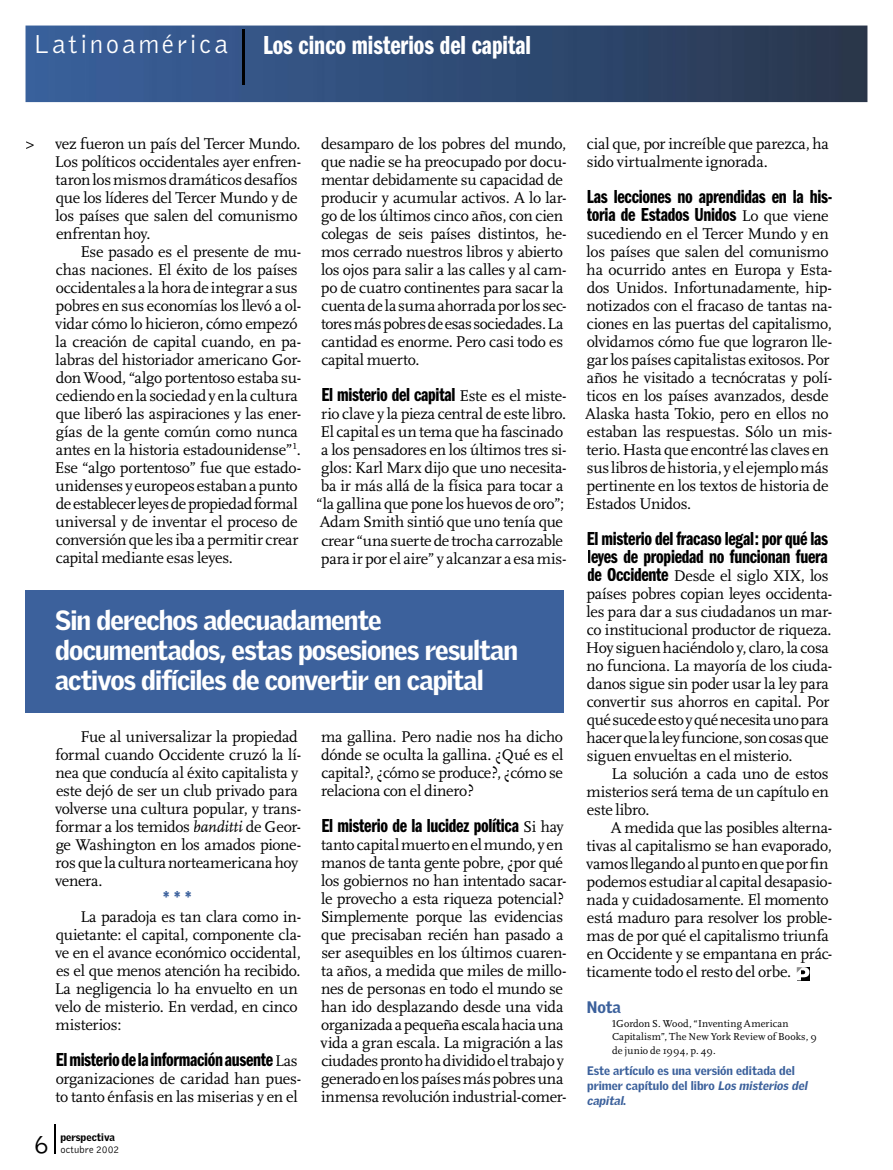
<style>
.page{position:relative;width:893px;height:1170px;background:#fff}
.page>*{position:absolute;margin:0;border:0;box-sizing:border-box;transform-origin:0 0}
.t1{font:900 27px/30px "Griffith Gothic";letter-spacing:-.03em;color:#fff}
.t2{font:27px "Franklin Gothic Demi Cmpr";color:#fff}
.t3{font:300 27px "Bell Gothic";letter-spacing:.1em;color:#fff}
.t4{font:300 27px "Bell Gothic";color:#000}
.t5{font:19.5px/18px "Franklin Gothic Demi Cmpr";letter-spacing:-.015em;color:#000}
.t6{font:19.5px "Franklin Gothic Demi Cmpr";color:#3c619c}
.t7{font:16.2px/18px "Scala";letter-spacing:-.015em;color:#000}
.t8{font:900 16.2px "Griffith Gothic";color:#3c619c}
.t9{font:16.2px "Scala LF";color:#000}
.t10{font:900 12px/15px "Griffith Gothic";color:#3c619c}
.t11{font:10.5px/13.5px "Scala";letter-spacing:.01em;color:#000}
.t12{font:900 10.5px "Griffith Gothic";color:#000}
.t13{font:300 10.5px "Bell Gothic";letter-spacing:.01em;color:#000}
.s1{font-family:"Scala";font-size:16.2px}
.s2{font-style:italic}
.s3{font-family:"Franklin Gothic Demi Cmpr";font-size:19.5px}
.s4{font-family:"Scala LF"}
</style>
<div class="page">
<img style="left:26px;top:26px;width:841px;height:76px">
<hr style="left:55px;top:1123px;width:1px;height:30px;background:#000">
<div style="left:26px;top:590px;width:538px;height:122px;background:#3c619c"></div>
<svg style="left:797px;top:967px;width:12px;height:13px"></svg>
<img style="left:243px;top:29px;width:1px;height:55px">
<h1 class="t3" style="left:33px;top:30px;width:196px">Latinoamérica</h1>
<h1 class="t2" style="left:263px;top:30px;width:270px">Los cinco misterios del capital</h1>
<p class="t9" style="left:26px;top:135px;width:10px">&gt;</p>
<p class="t7" style="left:55px;top:135px;width:248px">vez fueron un país del Tercer Mundo.<br>Los políticos occidentales ayer enfren&shy;taron los mismos dramáticos desafíos que los líderes del Tercer Mundo y de los países que salen del comunismo enfrentan hoy.</p>
<p class="t7" style="left:55px;top:243px;width:248px;text-indent:26px">Ese pasado es el presente de mu&shy;chas naciones. El éxito de los países occidentales a la hora de integrar a sus pobres en sus economías los llevó a ol&shy;vidar cómo lo hicieron, cómo empezó la creación de capital cuando, en pa&shy;labras del historiador americano Gor&shy;don Wood, “algo portentoso estaba su&shy;cediendo en la sociedad y en la cultura que liberó las aspiraciones y las ener&shy;gías de la gente común como nunca antes en la historia estadounidense”<sup>1</sup>.<br>Ese “algo portentoso” fue que estado&shy;unidenses y europeos estaban a punto de establecer leyes de propiedad formal universal y de inventar el proceso de conversión que les iba a permitir crear capital mediante esas leyes.</p>
<p class="t7" style="left:321px;top:135px;width:247px">desamparo de los pobres del mundo, que nadie se ha preocupado por docu&shy;mentar debidamente su capacidad de producir y acumular activos. A lo lar&shy;go de los últimos cinco años, con cien colegas de seis países distintos, he&shy;mos cerrado nuestros libros y abierto los ojos para salir a las calles y al cam&shy;po de cuatro continentes para sacar la cuenta de la suma ahorrada por los sec&shy;tores más pobres de esas sociedades. La cantidad es enorme. Pero casi todo es capital muerto.</p>
<p class="t5" style="left:321px;top:386px;width:247px">El misterio del capital <span class="s1">Este es el miste-</span></p>
<p class="t7" style="left:316px;top:405px;width:252px;text-align:center">rio clave y la pieza central de este libro.<br>El capital es un tema que ha fascinado a los pensadores en los últimos tres si&shy;glos: Karl Marx dijo que uno necesita&shy;ba ir más allá de la física para tocar a “la gallina que pone los huevos de oro”; Adam Smith sintió que uno tenía que crear “una suerte de trocha carrozable para ir por el aire” y alcanzar a esa mis-</p>
<h1 class="t1" style="left:55px;top:605px;width:464px">Sin derechos adecuadamente documentados, estas posesiones resultan activos difíciles de convertir en capital</h1>
<p class="t7" style="left:55px;top:728px;width:248px;text-indent:25px">Fue al universalizar la propiedad formal cuando Occidente cruzó la lí&shy;nea que conducía al éxito capitalista y este dejó de ser un club privado para volverse una cultura popular, y trans&shy;formar a los temidos <span class="s2">banditti</span> de Geor&shy;ge Washington en los amados pione&shy;ros que la cultura norteamericana hoy venera.</p>
<p class="t6" style="left:162px;top:886px;width:32px">* * *</p>
<p class="t7" style="left:55px;top:908px;width:248px;text-indent:26px">La paradoja es tan clara como in&shy;quietante: el capital, componente cla&shy;ve en el avance económico occidental, es el que menos atención ha recibido.<br>La negligencia lo ha envuelto en un velo de misterio. En verdad, en cinco misterios:</p>
<p class="t5" style="left:56px;top:1050px;width:243px">El misterio de la información ausente <span class="s1">Las</span></p>
<p class="t7" style="left:56px;top:1070px;width:247px">organizaciones de caridad han pues&shy;to tanto énfasis en las miserias y en el</p>
<p class="t7" style="left:321px;top:728px;width:244px;text-align:justify">ma gallina. Pero nadie nos ha dicho dónde se oculta la gallina. ¿Qué es el capital?, ¿cómo se produce?, ¿cómo se relaciona con el dinero?</p>
<p class="t5" style="left:321px;top:816px;width:244px">El misterio de la lucidez política <span class="s1">Si hay</span></p>
<p class="t7" style="left:321px;top:836px;width:248px">tanto capital muerto en el mundo, y en manos de tanta gente pobre, ¿por qué los gobiernos no han intentado sacar&shy;le provecho a esta riqueza potencial?<br>Simplemente porque las evidencias que precisaban recién han pasado a ser asequibles en los últimos cuaren&shy;ta años, a medida que miles de millo&shy;nes de personas en todo el mundo se han ido desplazando desde una vida organizada a pequeña escala hacia una vida a gran escala. La migración a las ciudades pronto ha dividido el trabajo y generado en los países más pobres una inmensa revolución industrial-comer-</p>
<p class="t12" style="left:60px;top:1130px;width:56px">perspectiva</p>
<h1 class="t4" style="left:34px;top:1129px;width:17px">6</h1>
<p class="t13" style="left:60px;top:1143px;width:61px">octubre 2002</p>
<p class="t7" style="left:587px;top:135px;width:244px">cial que, por increíble que parezca, ha sido virtualmente ignorada.</p>
<p class="t5" style="left:587px;top:187px;width:247px">Las lecciones no aprendidas en la his&shy;toria de Estados Unidos <span class="s1">Lo que viene</span></p>
<p class="t7" style="left:585px;top:225px;width:249px">sucediendo en el Tercer Mundo y en los países que salen del comunismo ha ocurrido antes en Europa y Esta&shy;dos Unidos. Infortunadamente, hip&shy;notizados con el fracaso de tantas na&shy;ciones en las puertas del capitalismo, olvidamos cómo fue que lograron lle&shy;gar los países capitalistas exitosos. Por años he visitado a tecnócratas y polí&shy;ticos en los países avanzados, desde Alaska hasta Tokio, pero en ellos no estaban las respuestas. Sólo un mis&shy;terio. Hasta que encontré las claves en sus libros de historia, y el ejemplo más pertinente en los textos de historia de Estados Unidos.</p>
<p class="t5" style="left:587px;top:529px;width:243px">El misterio del fracaso legal: por qué las leyes de propiedad no funcionan fuera</p>
<p class="t7" style="left:586px;top:567px;width:248px"><span class="s3">de Occidente</span> Desde el siglo XIX, los países pobres copian leyes occidenta&shy;les para dar a sus ciudadanos un mar&shy;co institucional productor de riqueza.<br>Hoy siguen haciéndolo y, claro, la cosa no funciona. La mayoría de los ciuda&shy;danos sigue sin poder usar la ley para convertir sus ahorros en capital. Por qué sucede esto y qué necesita uno para hacer que la ley funcione, son cosas que siguen envueltas en el misterio.</p>
<p class="t7" style="left:587px;top:765px;width:244px;text-align:justify;text-indent:25px">La solución a cada uno de estos misterios será tema de un capítulo en este libro.</p>
<p class="t7" style="left:586px;top:819px;width:248px;text-indent:25px">A medida que las posibles alterna&shy;tivas al capitalismo se han evaporado, vamos llegando al punto en que por fin podemos estudiar al capital desapasio&shy;nada y cuidadosamente. El momento está maduro para resolver los proble&shy;mas de por qué el capitalismo triunfa en Occidente y se empantana en prác&shy;ticamente todo el resto del orbe.</p>
<p class="t8" style="left:587px;top:997px;width:36px">Nota</p>
<p class="t11" style="left:612px;top:1016px;width:207px"><span class="s4">1</span>Gordon S. Wood, “Inventing American<br>Capitalism”, The New York Review of Books, 9 de junio de 1994, p. 49.</p>
<p class="t10" style="left:587px;top:1062px;width:224px">Este artículo es una versión editada del primer capítulo del libro <span class="s2">Los misterios del capital</span>.</p>
</div>
